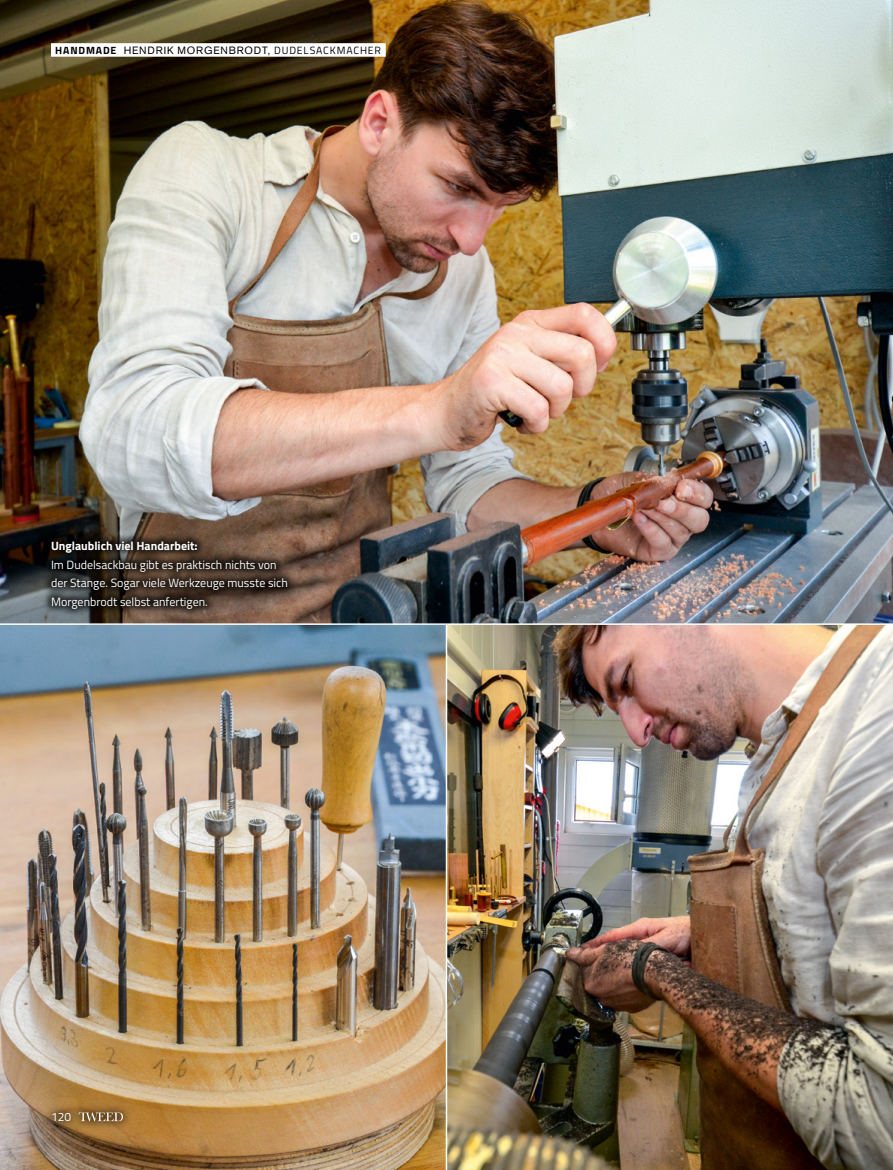
<style>
.page{position:relative;width:893px;height:1170px;background:#fff}
.page>*{position:absolute;margin:0;border:0;box-sizing:border-box;transform-origin:0 0}
.t1{font:12px/18.5px "Titillium";color:#fff}
.t2{font:700 12px "Titillium";color:#fff}
.t3{font:10.5px "Akzidenz Grotesk BE";letter-spacing:.08em;color:#000}
.s1{font-family:"Titillium";font-weight:700}
.s2{font-family:"Titillium"}
</style>
<div class="page">
<img style="left:0;top:625px;width:446px;height:544px">
<img style="left:0;top:0;width:893px;height:623px">
<img style="left:447px;top:625px;width:446px;height:544px">
<div style="left:42px;top:531px;width:255px;height:87px;background:#000;opacity:.75"></div>
<div style="left:43px;top:1102px;width:89px;height:28px;background:#000;opacity:.5"></div>
<svg style="left:79px;top:1112px;width:44px;height:9px"></svg>
<div style="left:51px;top:43px;width:335px;height:14px;background:#fff"></div>
<p class="t3" style="left:55px;top:44px;width:327px"><span class="s1">HANDMADE</span> HENDRIK MORGENBRODT, <span class="s2">DUDELSACKMACHER</span></p>
<p class="t2" style="left:51px;top:537px;width:148px">Unglaublich viel Handarbeit:</p>
<p class="t1" style="left:51px;top:554px;width:238px">Im Dudelsackbau gibt es praktisch nichts von der Stange. Sogar viele Werkzeuge musste sich<br>Morgenbrodt selbst anfertigen.</p>
<p class="t1" style="left:51px;top:1106px;width:22px">120</p>
</div>
